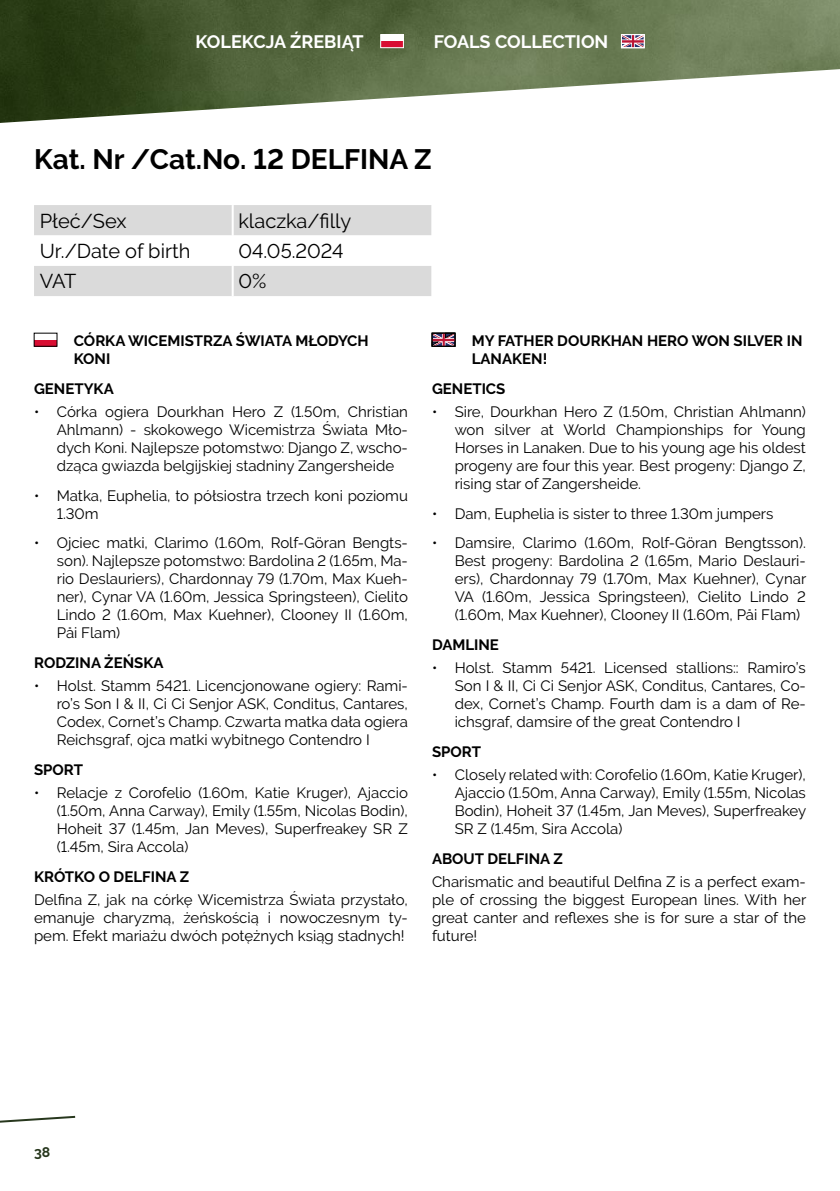
<style>
.page{position:relative;width:840px;height:1191px;background:#fff}
.page>*{position:absolute;margin:0;border:0;box-sizing:border-box;transform-origin:0 0}
.t1{font:700 28px "Raleway";color:#000}
.t2{font:20px "Raleway";color:#000}
.t3{font:700 18px "Raleway";color:#fff}
.t4{font:15px/18px "Raleway";color:#000;text-align:justify}
.t5{font:700 15px/18px "Raleway";color:#000}
.t6{font:700 14px "Raleway";color:#27371d}
</style>
<div class="page">
<img style="left:0;top:0;width:839px;height:68px">
<svg style="left:0;top:68px;width:839px;height:279px"></svg>
<div style="left:380px;top:35px;width:23px;height:6px;background:#fff"></div>
<div style="left:380px;top:41px;width:23px;height:7px;background:#d80d32"></div>
<div style="left:380px;top:35px;width:23px;height:13px;border:1px solid #fff"></div>
<svg style="left:621px;top:34px;width:23px;height:12px"></svg>
<div style="left:621px;top:35px;width:23px;height:13px;border:1px solid #fff"></div>
<div style="left:34px;top:205px;width:397px;height:30px;background:#dadada"></div>
<div style="left:34px;top:266px;width:397px;height:30px;background:#dadada"></div>
<hr style="left:231px;top:205px;width:2px;height:30px;background:#fff">
<hr style="left:231px;top:235px;width:2px;height:31px;background:#fff">
<hr style="left:231px;top:266px;width:2px;height:30px;background:#fff">
<div style="left:34px;top:333px;width:23px;height:7px;background:#fff"></div>
<div style="left:34px;top:340px;width:23px;height:6px;background:#d80d32"></div>
<svg style="left:431px;top:333px;width:22px;height:13px"></svg>
<div style="left:432px;top:333px;width:23px;height:13px;border:1px solid #000"></div>
<svg style="left:0;top:1115px;width:76px;height:8px"></svg>
<p class="t3" style="left:195px;top:31px;width:169px">KOLEKCJA ŹREBIĄT</p>
<p class="t3" style="left:433px;top:31px;width:176px">FOALS COLLECTION</p>
<h1 class="t1" style="left:34px;top:143px;width:399px">Kat. Nr /Cat.No. 12 DELFINA Z</h1>
<h2 class="t2" style="left:40px;top:209px;width:88px">Płeć/Sex</h2>
<h2 class="t2" style="left:238px;top:209px;width:114px">klaczka/filly</h2>
<h2 class="t2" style="left:40px;top:239px;width:152px">Ur./Date of birth</h2>
<h2 class="t2" style="left:238px;top:239px;width:106px">04.05.2024</h2>
<h2 class="t2" style="left:40px;top:270px;width:38px">VAT</h2>
<h2 class="t2" style="left:238px;top:270px;width:29px">0%</h2>
<p class="t5" style="left:74px;top:332px;width:296px">CÓRKA WICEMISTRZA ŚWIATA MŁODYCH<br>KONI</p>
<p class="t5" style="left:34px;top:379px;width:81px">GENETYKA</p>
<p class="t4" style="left:57px;top:403px;width:352px;text-indent:-23px">• Córka ogiera Dourkhan Hero Z (1.50m, Christian Ahlmann) - skokowego Wicemistrza Świata Mło&shy;dych Koni. Najlepsze potomstwo: Django Z, wscho&shy;dząca gwiazda belgijskiej stadniny Zangersheide</p>
<p class="t4" style="left:57px;top:486px;width:352px;text-indent:-23px">• Matka, Euphelia, to półsiostra trzech koni poziomu<br>1.30m</p>
<p class="t4" style="left:57px;top:534px;width:352px;text-indent:-23px">• Ojciec matki, Clarimo (1.60m, Rolf-Göran Bengts&shy;son). Najlepsze potomstwo: Bardolina 2 (1.65m, Ma&shy;rio Deslauriers), Chardonnay 79 (1.70m, Max Kueh&shy;ner), Cynar VA (1.60m, Jessica Springsteen), Cielito Lindo 2 (1.60m, Max Kuehner), Clooney II (1.60m, Påi Flam)</p>
<p class="t5" style="left:34px;top:653px;width:131px">RODZINA ŻEŃSKA</p>
<p class="t4" style="left:57px;top:677px;width:352px;text-indent:-23px">• Holst. Stamm 5421. Licencjonowane ogiery: Rami&shy;ro’s Son I &amp; II, Ci Ci Senjor ASK, Conditus, Cantares, Codex, Cornet’s Champ. Czwarta matka dała ogiera Reichsgraf, ojca matki wybitnego Contendro I</p>
<p class="t5" style="left:34px;top:760px;width:50px">SPORT</p>
<p class="t4" style="left:57px;top:784px;width:352px;text-indent:-23px">• Relacje z Corofelio (1.60m, Katie Kruger), Ajaccio (1.50m, Anna Carway), Emily (1.55m, Nicolas Bodin), Hoheit 37 (1.45m, Jan Meves), Superfreakey SR Z (1.45m, Sira Accola)</p>
<p class="t5" style="left:34px;top:867px;width:156px">KRÓTKO O DELFINA Z</p>
<p class="t4" style="left:34px;top:891px;width:375px">Delfina Z, jak na córkę Wicemistrza Świata przystało, emanuje charyzmą, żeńskością i nowoczesnym ty&shy;pem. Efekt mariażu dwóch potężnych ksiąg stadnych!</p>
<p class="t5" style="left:471px;top:332px;width:332px">MY FATHER DOURKHAN HERO WON SILVER IN<br>LANAKEN!</p>
<p class="t5" style="left:432px;top:379px;width:75px">GENETICS</p>
<p class="t4" style="left:454px;top:403px;width:352px;text-indent:-23px">• Sire, Dourkhan Hero Z (1.50m, Christian Ahlmann) won silver at World Championships for Young Horses in Lanaken. Due to his young age his oldest progeny are four this year. Best progeny: Django Z, rising star of Zangersheide.</p>
<p class="t4" style="left:432px;top:504px;width:343px">• Dam, Euphelia is sister to three 1.30m jumpers</p>
<p class="t4" style="left:454px;top:534px;width:353px;text-indent:-23px">• Damsire, Clarimo (1.60m, Rolf-Göran Bengtsson).<br>Best progeny: Bardolina 2 (1.65m, Mario Deslauri&shy;ers), Chardonnay 79 (1.70m, Max Kuehner), Cynar VA (1.60m, Jessica Springsteen), Cielito Lindo 2 (1.60m, Max Kuehner), Clooney II (1.60m, Påi Flam)</p>
<p class="t5" style="left:432px;top:635px;width:68px">DAMLINE</p>
<p class="t4" style="left:454px;top:659px;width:352px;text-indent:-23px">• Holst. Stamm 5421. Licensed stallions:: Ramiro’s Son I &amp; II, Ci Ci Senjor ASK, Conditus, Cantares, Co&shy;dex, Cornet’s Champ. Fourth dam is a dam of Re&shy;ichsgraf, damsire of the great Contendro I</p>
<p class="t5" style="left:432px;top:742px;width:50px">SPORT</p>
<p class="t4" style="left:454px;top:766px;width:353px;text-indent:-23px">• Closely related with: Corofelio (1.60m, Katie Kruger), Ajaccio (1.50m, Anna Carway), Emily (1.55m, Nicolas Bodin), Hoheit 37 (1.45m, Jan Meves), Superfreakey SR Z (1.45m, Sira Accola)</p>
<p class="t5" style="left:432px;top:849px;width:132px">ABOUT DELFINA Z</p>
<p class="t4" style="left:432px;top:873px;width:375px">Charismatic and beautiful Delfina Z is a perfect exam&shy;ple of crossing the biggest European lines. With her great canter and reflexes she is for sure a star of the future!</p>
<p class="t6" style="left:34px;top:1144px;width:18px">38</p>
</div>
